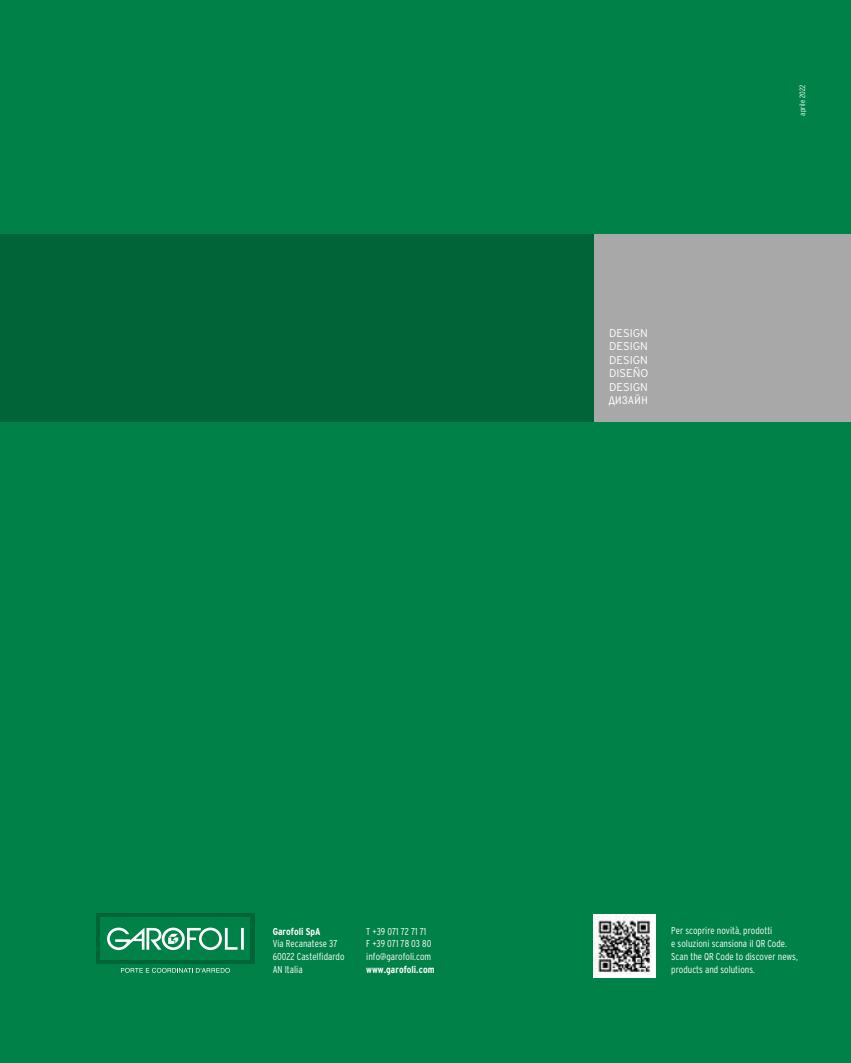
<style>
.page{position:relative;width:851px;height:1063px;background:#fff}
.page>*{position:absolute;margin:0;border:0;box-sizing:border-box;transform-origin:0 0}
.t1{font:11.5px "Franklin Got URWTCY Boo Con";letter-spacing:.05em;color:#fff}
.t2{font:300 11.25px/13.5px "Interstate";color:#fff;text-align:justify}
.t3{font:300 condensed 10px/12.8px "Interstate";color:#fff}
.t4{font:700 condensed 10px "Interstate";color:#fff}
.t5{font:300 condensed 7.75px "Interstate";color:#fff}
</style>
<div class="page">
<div style="left:0;top:0;width:850px;height:1063px;background:#008148"></div>
<div style="left:592px;top:234px;width:258px;height:188px;background:#a9a8a9"></div>
<div style="left:0;top:234px;width:593px;height:188px;background:#006439"></div>
<img style="left:593px;top:914px;width:63px;height:63px">
<div style="left:96px;top:914px;width:158px;height:50px;background:#006439"></div>
<div style="left:100px;top:918px;width:150px;height:42px;background:#008148"></div>
<svg style="left:107px;top:928px;width:137px;height:22px"></svg>
<svg style="left:121px;top:968px;width:109px;height:5px"></svg>
<p class="t2" style="left:609px;top:326px;width:41px">DESIGN DESIGN DESIGN DISEÑO DESIGN</p>
<p class="t1" style="left:609px;top:394px;width:40px">ДИЗАЙН</p>
<p class="t5" style="left:797px;top:116px;width:32px;rotate:-90deg">aprile 2022</p>
<p class="t4" style="left:273px;top:925px;width:49px">Garofoli SpA</p>
<p class="t3" style="left:273px;top:937px;width:73px">Via Recanatese 37<br>60022 Castelfidardo<br>AN Italia</p>
<p class="t3" style="left:366px;top:925px;width:67px">T +39 071 72 71 71<br>F +39 071 78 03 80 info@garofoli.com</p>
<p class="t4" style="left:366px;top:964px;width:70px">www.garofoli.com</p>
<p class="t3" style="left:671px;top:924px;width:128px">Per scoprire novità, prodotti<br>e soluzioni scansiona il QR Code.<br>Scan the QR Code to discover news, products and solutions.</p>
</div>
